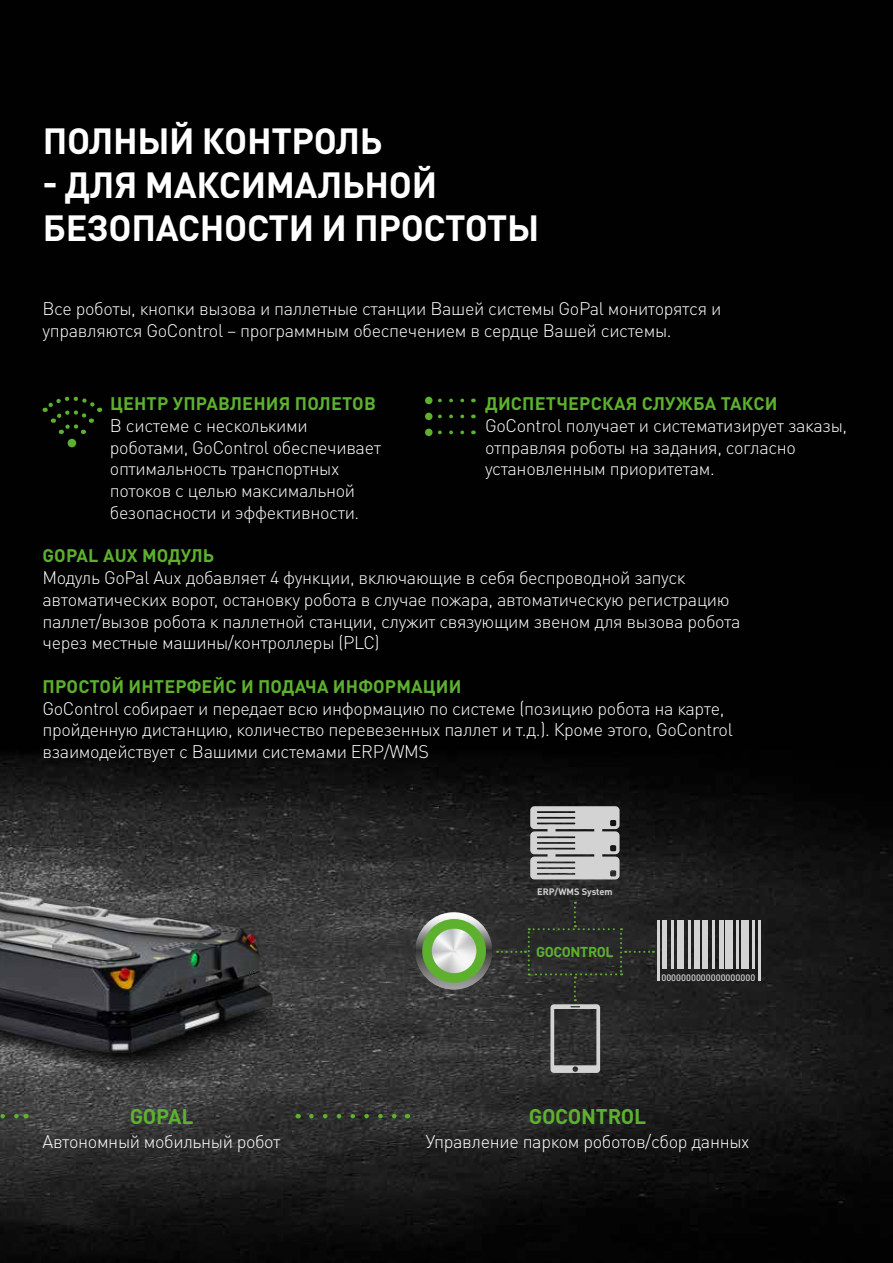
<style>
.page{position:relative;width:893px;height:1263px;background:#fff}
.page>*{position:absolute;margin:0;border:0;box-sizing:border-box;transform-origin:0 0}
.t1{font:700 36px/43.5px "DIN Pro";letter-spacing:-.01em;color:#fff}
.t2{font:700 21px "DIN Pro";letter-spacing:-.015em;color:#5db12e}
.t3{font:300 18px/21.8px "DIN Pro";letter-spacing:-.02em;color:#fff}
.t4{font:700 18px "DIN Pro";letter-spacing:.01em;color:#5db12e}
.t5{font:700 14.1px "DIN Pro";letter-spacing:-.03em;color:#5db12e}
.t6{font:500 9.3px "DIN Pro";color:#d4d3d4}
.t7{font:700 9.3px "DIN Pro";color:#d4d3d4}
</style>
<div class="page">
<img style="left:0;top:0;width:893px;height:1263px">
<img style="left:0;top:822px;width:316px;height:273px">
<hr style="left:657px;top:921px;width:2px;height:60px;background:#d4d3d4">
<hr style="left:758px;top:921px;width:2px;height:60px;background:#d4d3d4">
<hr style="left:663px;top:921px;width:4px;height:48px;background:#d4d3d4">
<hr style="left:672px;top:921px;width:2px;height:48px;background:#d4d3d4">
<div style="left:677px;top:921px;width:7px;height:48px;background:#d4d3d4"></div>
<hr style="left:688px;top:921px;width:2px;height:48px;background:#d4d3d4">
<div style="left:694px;top:921px;width:6px;height:48px;background:#d4d3d4"></div>
<div style="left:702px;top:921px;width:6px;height:48px;background:#d4d3d4"></div>
<hr style="left:712px;top:921px;width:2px;height:48px;background:#d4d3d4">
<div style="left:719px;top:921px;width:5px;height:48px;background:#d4d3d4"></div>
<div style="left:726px;top:921px;width:7px;height:48px;background:#d4d3d4"></div>
<hr style="left:736px;top:921px;width:2px;height:48px;background:#d4d3d4">
<div style="left:742px;top:921px;width:7px;height:48px;background:#d4d3d4"></div>
<hr style="left:752px;top:921px;width:3px;height:48px;background:#d4d3d4">
<svg style="left:415px;top:912px;width:77px;height:77px"></svg>
<svg style="left:421px;top:922px;width:65px;height:61px;background:#b4bdb0"></svg>
<div style="left:422px;top:919px;width:64px;height:64px;border:10px solid #5db12e;border-radius:50%"></div>
<svg style="left:530px;top:806px;width:90px;height:73px;background:#b3b3b3"></svg>
<svg style="left:497px;top:902px;width:157px;height:171px;background:#323231"></svg>
<svg style="left:440px;top:399px;width:27px;height:3px"></svg>
<div style="left:425px;top:397px;width:7px;height:7px;background:#5db12e;border-radius:50%"></div>
<svg style="left:440px;top:414px;width:27px;height:4px"></svg>
<div style="left:425px;top:413px;width:7px;height:7px;background:#5db12e;border-radius:50%"></div>
<svg style="left:440px;top:430px;width:27px;height:4px"></svg>
<div style="left:425px;top:429px;width:7px;height:7px;background:#5db12e;border-radius:50%"></div>
<svg style="left:42px;top:396px;width:58px;height:39px;background:#0b1506"></svg>
<div style="left:68px;top:439px;width:8px;height:8px;background:#5db12e;border-radius:50%"></div>
<svg style="left:0;top:1114px;width:19px;height:4px"></svg>
<svg style="left:311px;top:1114px;width:89px;height:4px"></svg>
<h1 class="t1" style="left:43px;top:115px;width:341px">ПОЛНЫЙ КОНТРОЛЬ</h1>
<h1 class="t1" style="left:43px;top:159px;width:498px">- ДЛЯ МАКСИМАЛЬНОЙ<br>БЕЗОПАСНОСТИ И ПРОСТОТЫ</h1>
<p class="t3" style="left:43px;top:296px;width:680px">Все роботы, кнопки вызова и паллетные станции Вашей системы GoPal мониторятся и управляются GoControl – программным обеспечением в сердце Вашей системы.</p>
<p class="t4" style="left:110px;top:389px;width:267px">ЦЕНТР УПРАВЛЕНИЯ ПОЛЕТОВ</p>
<p class="t3" style="left:110px;top:413px;width:273px">В системе с несколькими роботами, GoControl обеспечивает оптимальность транспортных потоков с целью максимальной безопасности и эффективности.</p>
<p class="t4" style="left:485px;top:389px;width:294px">ДИСПЕТЧЕРСКАЯ СЛУЖБА ТАКСИ</p>
<p class="t3" style="left:485px;top:413px;width:364px">GoControl получает и систематизирует заказы, отправляя роботы на задания, согласно установленным приоритетам.</p>
<p class="t4" style="left:43px;top:541px;width:173px">GOPAL AUX МОДУЛЬ</p>
<p class="t3" style="left:43px;top:565px;width:699px">Модуль GoPal Aux добавляет 4 функции, включающие в себя беспроводной запуск автоматических ворот, остановку робота в случае пожара, автоматическую регистрацию паллет/вызов робота к паллетной станции, служит связующим звеном для вызова робота через местные машины/контроллеры (PLC)</p>
<p class="t4" style="left:43px;top:671px;width:420px">ПРОСТОЙ ИНТЕРФЕЙС И ПОДАЧА ИНФОРМАЦИИ</p>
<p class="t3" style="left:43px;top:696px;width:692px">GoControl собирает и передает всю информацию по системе (позицию робота на карте, пройденную дистанцию, количество перевезенных паллет и т.д.). Кроме этого, GoControl взаимодействует с Вашими системами ERP/WMS</p>
<p class="t7" style="left:537px;top:884px;width:77px">ERP/WMS System</p>
<p class="t2" style="left:130px;top:1099px;width:65px">GOPAL</p>
<p class="t3" style="left:43px;top:1129px;width:240px">Автономный мобильный робот</p>
<p class="t5" style="left:536px;top:940px;width:79px">GOCONTROL</p>
<p class="t6" style="left:661px;top:970px;width:95px">0000000000000000000</p>
<p class="t2" style="left:529px;top:1099px;width:119px">GOCONTROL</p>
<p class="t3" style="left:426px;top:1129px;width:325px">Управление парком роботов/сбор данных</p>
</div>
